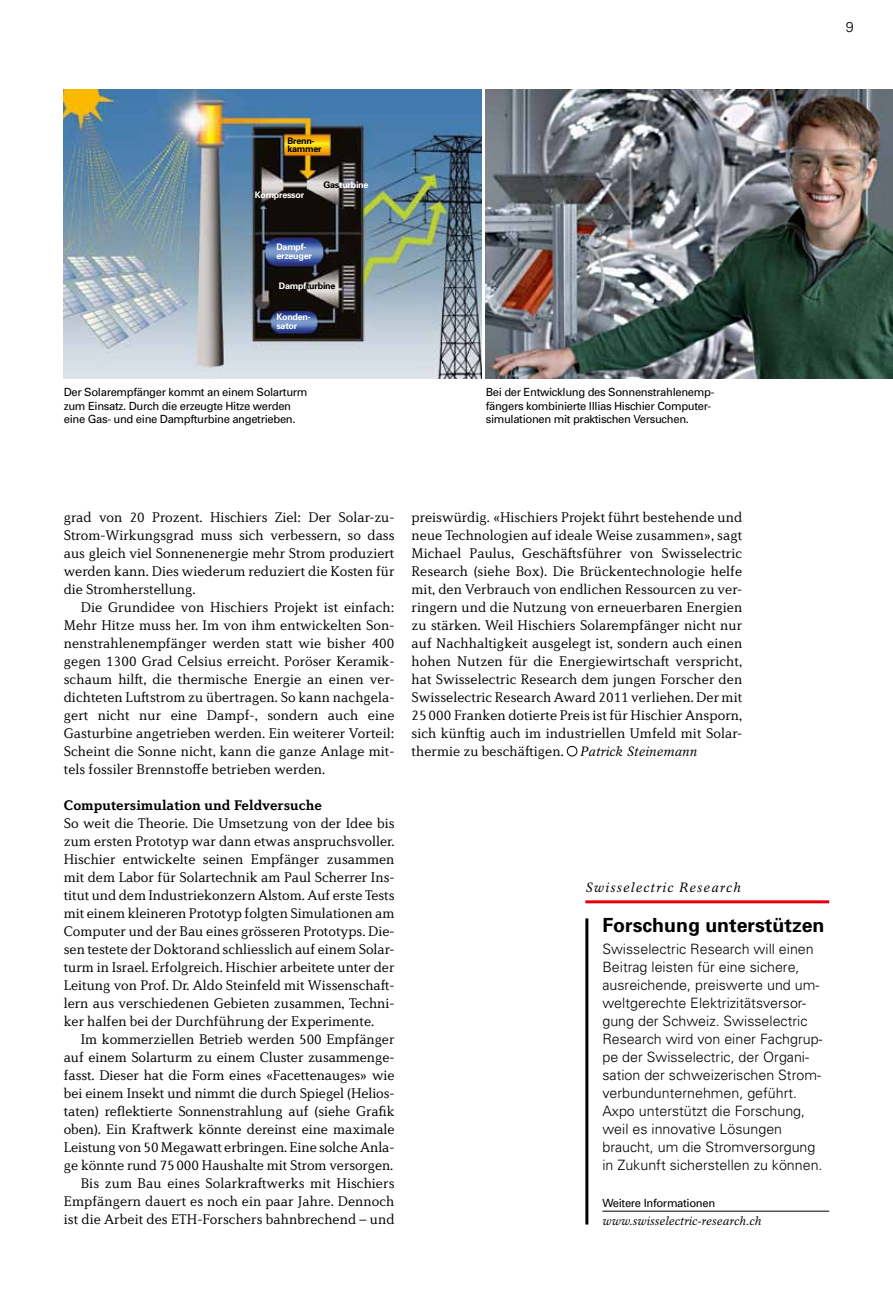
<style>
.page{position:relative;width:893px;height:1289px;background:#fff}
.page>*{position:absolute;margin:0;border:0;box-sizing:border-box;transform-origin:0 0}
.t1{font:700 19.5px "Univers";color:#000}
.t2{font:300 14.25px/18px "Diverda Serif LT Std";letter-spacing:-.005em;color:#000;text-align:justify}
.t3{font:300 14.25px/18px "Univers";color:#000}
.t4{font:700 14.25px "Diverda Serif LT Std";color:#000}
.t5{font:italic 13.5px "Rotation LT Std";letter-spacing:.08em;color:#000}
.t6{font:italic 12px "Rotation LT Std";color:#000}
.t7{font:11.25px/13.5px "Univers";letter-spacing:-.03em;color:#000}
.t8{font:700 9px/9px "Univers";letter-spacing:-.03em;color:#fff}
.t9{font:700 9px/7.5px "Univers";letter-spacing:-.03em;color:#000}
.s1{color:#000}
.s2{color:#fff}
.s3{font-family:"Rotation LT Std";font-weight:400;font-style:italic;font-size:13.5px}
</style>
<div class="page">
<img style="left:64px;top:90px;width:417px;height:288px">
<img style="left:486px;top:90px;width:407px;height:288px">
<hr style="left:585px;top:918px;width:3px;height:306px;background:#000">
<hr style="left:602px;top:1210px;width:227px;height:1px;background:#000">
<hr style="left:585px;top:900px;width:244px;height:3px;background:#e3000b">
<div style="left:567px;top:746px;width:10px;height:10px;border:1px solid #000;border-radius:50%"></div>
<p class="t3" style="left:846px;top:17px;width:9px">9</p>
<p class="t9" style="left:287px;top:137px;width:36px">Brenn&shy;kammer</p>
<p class="t8" style="left:255px;top:190px;width:51px">Kompressor</p>
<p class="t8" style="left:323px;top:179px;width:47px"><span class="s1">Gas</span>turbine</p>
<p class="t8" style="left:276px;top:242px;width:37px">Dampf&shy;erzeuger</p>
<p class="t9" style="left:279px;top:282px;width:58px"><span class="s2">Dampf</span>turbine</p>
<p class="t8" style="left:276px;top:312px;width:36px">Konden&shy;sator</p>
<p class="t7" style="left:64px;top:385px;width:245px">Der Solarempfänger kommt an einem Solarturm zum Einsatz. Durch die erzeugte Hitze werden eine Gas- und eine Dampfturbine angetrieben.</p>
<p class="t7" style="left:486px;top:385px;width:229px">Bei der Entwicklung des Sonnenstrahlenemp&shy;fängers kombinierte Illias Hischier Computer&shy;simulationen mit praktischen Versuchen.</p>
<p class="t2" style="left:64px;top:508px;width:332px">grad von 20 Prozent. Hischiers Ziel: Der Solar-zu-Strom-Wirkungsgrad muss sich verbessern, so dass aus gleich viel Sonnenenergie mehr Strom produziert werden kann. Dies wiederum reduziert die Kosten für die Stromherstellung.</p>
<p class="t2" style="left:64px;top:598px;width:332px;text-indent:17px">Die Grundidee von Hischiers Projekt ist einfach:<br>Mehr Hitze muss her. Im von ihm entwickelten Son&shy;nenstrahlenempfänger werden statt wie bisher 400 gegen 1300 Grad Celsius erreicht. Poröser Keramik&shy;schaum hilft, die thermische Energie an einen ver&shy;dichteten Luftstrom zu übertragen. So kann nachgela&shy;gert nicht nur eine Dampf-, sondern auch eine Gasturbine angetrieben werden. Ein weiterer Vorteil:<br>Scheint die Sonne nicht, kann die ganze Anlage mit&shy;tels fossiler Brennstoffe betrieben werden.</p>
<p class="t4" style="left:64px;top:796px;width:260px">Computersimulation und Feldversuche</p>
<p class="t2" style="left:64px;top:814px;width:332px">So weit die Theorie. Die Umsetzung von der Idee bis zum ersten Prototyp war dann etwas anspruchsvoller.<br>Hischier entwickelte seinen Empfänger zusammen mit dem Labor für Solartechnik am Paul Scherrer Ins&shy;titut und dem Industriekonzern Alstom. Auf erste Tests mit einem kleineren Prototyp folgten Simulationen am Computer und der Bau eines grösseren Prototyps. Die&shy;sen testete der Doktorand schliesslich auf einem Solar&shy;turm in Israel. Erfolgreich. Hischier arbeitete unter der Leitung von Prof. Dr. Aldo Steinfeld mit Wissenschaft&shy;lern aus verschiedenen Gebieten zusammen, Techni&shy;ker halfen bei der Durchführung der Experimente.</p>
<p class="t2" style="left:64px;top:1030px;width:332px;text-align:right">Im kommerziellen Betrieb werden 500 Empfänger auf einem Solarturm zu einem Cluster zusammenge&shy;fasst. Dieser hat die Form eines «Facettenauges» wie bei einem Insekt und nimmt die durch Spiegel (Helios&shy;taten) reflektierte Sonnenstrahlung auf (siehe Grafik oben). Ein Kraftwerk könnte dereinst eine maximale Leistung von 50 Megawatt erbringen. Eine solche Anla&shy;ge könnte rund 75000 Haushalte mit Strom versorgen.<br>Bis zum Bau eines Solarkraftwerks mit Hischiers Empfängern dauert es noch ein paar Jahre. Dennoch ist die Arbeit des ETH-Forschers bahnbrechend – und</p>
<p class="t2" style="left:411px;top:508px;width:332px">preiswürdig. «Hischiers Projekt führt bestehende und neue Technologien auf ideale Weise zusammen», sagt Michael Paulus, Geschäftsführer von Swisselectric Research (siehe Box). Die Brückentechnologie helfe mit, den Verbrauch von endlichen Ressourcen zu ver&shy;ringern und die Nutzung von erneuerbaren Energien zu stärken. Weil Hischiers Solarempfänger nicht nur auf Nachhaltigkeit ausgelegt ist, sondern auch einen hohen Nutzen für die Energiewirtschaft verspricht, hat Swisselectric Research dem jungen Forscher den Swisselectric Research Award 2011 verliehen. Der mit 25 000 Franken dotierte Preis ist für Hischier Ansporn, sich künftig auch im industriellen Umfeld mit Solar&shy;thermie zu beschäftigen. <span class="s3">Patrick Steinemann</span></p>
<p class="t5" style="left:585px;top:879px;width:157px">Swisselectric Research</p>
<h1 class="t1" style="left:602px;top:913px;width:224px">Forschung unterstützen</h1>
<p class="t3" style="left:602px;top:939px;width:222px">Swisselectric Research will einen Beitrag leisten für eine sichere, ausreichende, preiswerte und um&shy;weltgerechte Elektrizitätsversor&shy;gung der Schweiz. Swisselectric Research wird von einer Fachgrup&shy;pe der Swisselectric, der Organi&shy;sation der schweizerischen Strom&shy;verbundunternehmen, geführt.<br>Axpo unterstützt die Forschung, weil es innovative Lösungen braucht, um die Stromversorgung in Zukunft sicherstellen zu können.</p>
<p class="t7" style="left:602px;top:1195px;width:114px">Weitere Informationen</p>
<p class="t6" style="left:602px;top:1213px;width:161px">www.swisselectric-research.ch</p>
</div>
